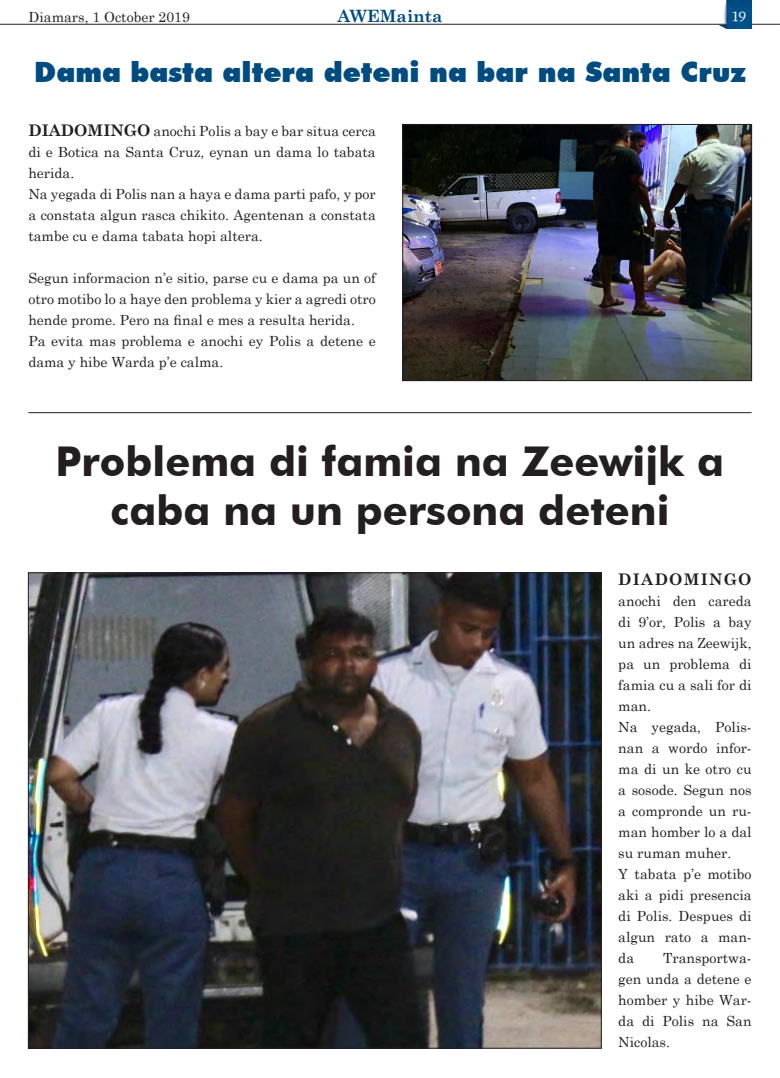
<style>
.page{position:relative;width:780px;height:1078px;background:#fff}
.page>*{position:absolute;margin:0;border:0;box-sizing:border-box;transform-origin:0 0}
.No_Spacing{font:700 41px/49.2px "Futura BT";color:#231f20;text-align:center}
.No_Spacing-2{font:900 28px "Futura BT";color:#004b80}
.Body_Text_14{font:700 17px "Century Schoolbook";color:#004b80}
.Body_Text_14-2{font:700 16px "Century Schoolbook";letter-spacing:.08em;color:#231f20}
.Body_Text_14-3{font:14px/21px "Century Schoolbook";color:#231f20;text-align:justify}
.t1{font:14px "Charter ITCTT";color:#fff}
.s1{font-weight:700;font-size:16px}
</style>
<div class="page">
<img style="left:718px;top:0;width:33px;height:28px">
<svg style="left:751px;top:24px;width:29px;height:1px"></svg>
<hr style="left:0;top:24px;width:726px;height:1px;background:#231f20">
<img style="left:404px;top:126px;width:345px;height:253px">
<div style="left:402px;top:124px;width:349px;height:257px;border:1px solid #231f20"></div>
<img style="left:30px;top:574px;width:569px;height:472px">
<hr style="left:28px;top:412px;width:723px;height:1px;background:#231f20">
<p class="Body_Text_14-3" style="left:29px;top:5px;width:163px">Diamars, 1 October 2019</p>
<p class="Body_Text_14" style="left:337px;top:3px;width:107px">AWEMainta</p>
<p class="t1" style="left:731px;top:7px;width:16px">19</p>
<p class="No_Spacing-2" style="left:34px;top:55px;width:713px">Dama basta altera deteni na bar na Santa Cruz</p>
<p class="Body_Text_14-3" style="left:28px;top:119px;width:349px"><span class="s1">DIADOMINGO</span> anochi Polis a bay e bar situa cerca di e Botica na Santa Cruz, eynan un dama lo tabata herida.</p>
<p class="Body_Text_14-3" style="left:28px;top:182px;width:349px">Na yegada di Polis nan a haya e dama parti pafo, y por a constata algun rasca chikito. Agentenan a constata tambe cu e dama tabata hopi altera.</p>
<p class="Body_Text_14-3" style="left:28px;top:266px;width:349px">Segun informacion n’e sitio, parse cu e dama pa un of otro motibo lo a haye den problema y kier a agredi otro hende prome. Pero na final e mes a resulta herida.</p>
<p class="Body_Text_14-3" style="left:28px;top:329px;width:349px">Pa evita mas problema e anochi ey Polis a detene e dama y hibe Warda p’e calma.</p>
<p class="No_Spacing" style="left:56px;top:436px;width:670px">Problema di famia na Zeewijk a caba na un persona deteni</p>
<p class="Body_Text_14-2" style="left:618px;top:566px;width:135px">DIADOMINGO</p>
<p class="Body_Text_14-3" style="left:618px;top:588px;width:135px">anochi den careda di 9’or, Polis a bay un adres na Zeewijk, pa un problema di famia cu a sali for di man.</p>
<p class="Body_Text_14-3" style="left:618px;top:714px;width:135px">Na yegada, Polis&shy;nan a wordo infor&shy;ma di un ke otro cu a sosode. Segun nos a compronde un ru&shy;man homber lo a dal su ruman muher.</p>
<p class="Body_Text_14-3" style="left:618px;top:861px;width:135px">Y tabata p’e motibo aki a pidi presencia di Polis. Despues di algun rato a man&shy;da</p>
<p class="Body_Text_14-3" style="left:618px;top:945px;width:135px;text-indent:45px">Transportwa&shy;gen unda a detene e homber y hibe War&shy;da di Polis na San Nicolas.</p>
</div>
